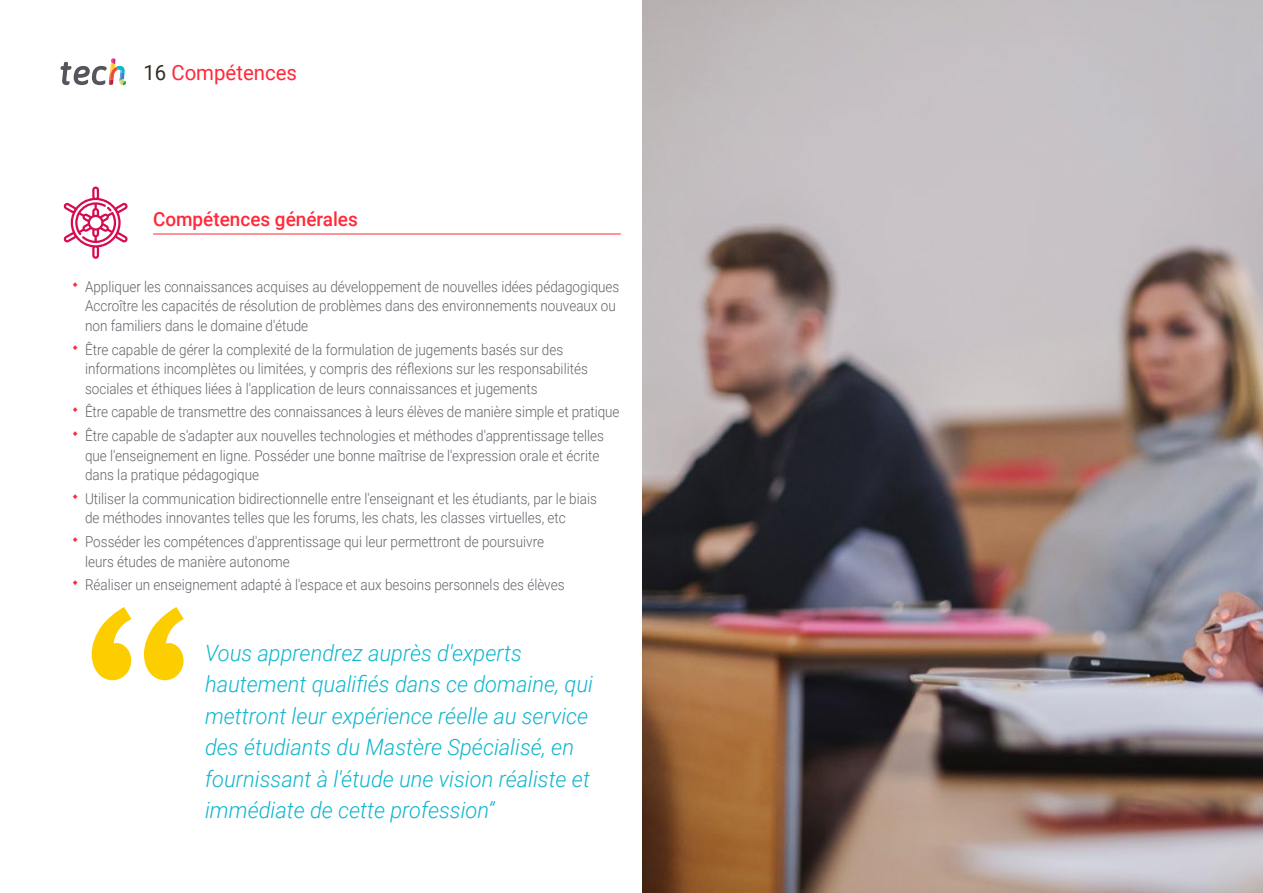
<style>
.page{position:relative;width:1263px;height:893px;background:#fff}
.page>*{position:absolute;margin:0;border:0;box-sizing:border-box;transform-origin:0 0}
.t1{font:italic 300 22.5px/31.5px "Roboto";color:#0fb6cf}
.t2{font:21px "Roboto";color:#ff293a}
.t3{font:500 19.5px "Roboto";color:#ff293a}
.t4{font:300 15px/19.5px "Roboto";color:#61646a;scale:.9 1}
.s1{color:#312e20}
</style>
<div class="page">
<hr style="left:153px;top:234px;width:468px;height:1px;background:#ff293a">
<svg style="left:63px;top:187px;width:65px;height:72px"></svg>
<img style="left:642px;top:0;width:621px;height:893px">
<svg style="left:61px;top:58px;width:65px;height:28px"></svg>
<svg style="left:92px;top:607px;width:92px;height:73px"></svg>
<h2 class="t2" style="left:144px;top:57px;width:155px"><span class="s1">16</span> Compétences</h2>
<h3 class="t3" style="left:153px;top:205px;width:206px">Compétences générales</h3>
<p class="t4" style="left:85px;top:276px;width:595px">Appliquer les connaissances acquises au développement de nouvelles idées pédagogiques<br>Accroître les capacités de résolution de problèmes dans des environnements nouveaux ou non familiers dans le domaine d'étude</p>
<p class="t4" style="left:85px;top:339px;width:560px">Être capable de gérer la complexité de la formulation de jugements basés sur des informations incomplètes ou limitées, y compris des réflexions sur les responsabilités sociales et éthiques liées à l'application de leurs connaissances et jugements</p>
<p class="t4" style="left:85px;top:400px;width:595px;line-height:23.7px">Être capable de transmettre des connaissances à leurs élèves de manière simple et pratique<br>Être capable de s'adapter aux nouvelles technologies et méthodes d'apprentissage telles</p>
<p class="t4" style="left:85px;top:445px;width:573px">que l'enseignement en ligne. Posséder une bonne maîtrise de l'expression orale et écrite dans la pratique pédagogique</p>
<p class="t4" style="left:85px;top:488px;width:570px">Utiliser la communication bidirectionnelle entre l'enseignant et les étudiants, par le biais de méthodes innovantes telles que les forums, les chats, les classes virtuelles, etc</p>
<p class="t4" style="left:85px;top:531px;width:512px">Posséder les compétences d'apprentissage qui leur permettront de poursuivre leurs études de manière autonome</p>
<p class="t4" style="left:85px;top:575px;width:534px">Réaliser un enseignement adapté à l'espace et aux besoins personnels des élèves</p>
<p class="t1" style="left:205px;top:636px;width:389px">Vous apprendrez auprès d'experts hautement qualifiés dans ce domaine, qui mettront leur expérience réelle au service des étudiants du Mastère Spécialisé, en fournissant à l'étude une vision réaliste et immédiate de cette profession”</p>
</div>
